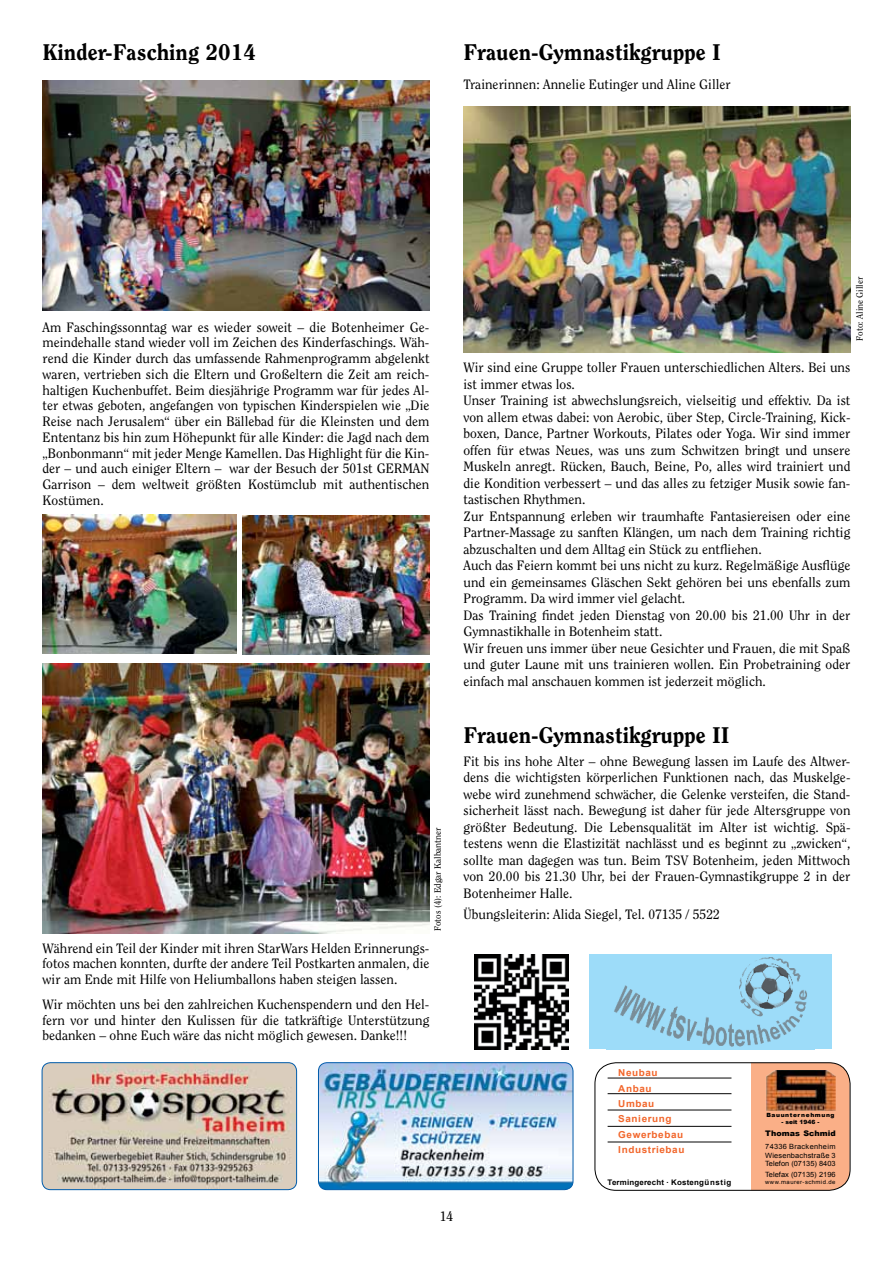
<style>
.page{position:relative;width:893px;height:1263px;background:#fff}
.page>*{position:absolute;margin:0;border:0;box-sizing:border-box;transform-origin:0 0}
.t1{font:800 22.5px "Clearface";color:#000}
.t2{font:13.5px/16.5px "Clearface";color:#000;text-align:justify}
.t3{font:700 9.6px/15.3px "Arial";letter-spacing:.06em;color:#f2672c}
.t4{font:9px "Clearface";color:#000}
.t5{font:700 7.65px "Arial";letter-spacing:.02em;color:#000}
.t6{font:900 7.65px "Arial";color:#000}
.t7{font:7.2px/8.7px "Arial";letter-spacing:.02em;color:#000;text-align:justify}
.t8{font:7.2px "Arial";color:#000}
.t9{font:5.7px "Arial";letter-spacing:.07em;color:#000}
.t10{font:900 5.7px "Arial";letter-spacing:.1em;color:#000}
.t11{font:900 5.7px "Arial";color:#000}
</style>
<div class="page">
<img style="left:42px;top:1063px;width:255px;height:127px">
<div style="left:42px;top:1062px;width:255px;height:128px;border:1px solid #005baa;border-radius:9px"></div>
<div style="left:751px;top:1063px;width:99px;height:127px;background:#faaf87"></div>
<img style="left:766px;top:1070px;width:70px;height:41px">
<hr style="left:608px;top:1077px;width:123px;height:1px;background:#000">
<hr style="left:608px;top:1141px;width:123px;height:1px;background:#000">
<hr style="left:608px;top:1126px;width:123px;height:1px;background:#000">
<hr style="left:608px;top:1109px;width:123px;height:1px;background:#000">
<hr style="left:608px;top:1093px;width:123px;height:1px;background:#000">
<div style="left:595px;top:1062px;width:255px;height:129px;border:1px solid #000;border-radius:21px"></div>
<img style="left:318px;top:1063px;width:255px;height:127px">
<div style="left:318px;top:1062px;width:255px;height:128px;border:1px solid #005baa;border-radius:9px"></div>
<img style="left:463px;top:106px;width:387px;height:247px">
<img style="left:43px;top:81px;width:386px;height:229px">
<img style="left:43px;top:663px;width:386px;height:270px">
<img style="left:242px;top:515px;width:187px;height:140px">
<img style="left:43px;top:514px;width:193px;height:139px">
<img style="left:474px;top:955px;width:94px;height:94px">
<div style="left:589px;top:955px;width:242px;height:94px;background:#9ddcf9"></div>
<img style="left:614px;top:957px;width:193px;height:90px">
<h1 class="t1" style="left:43px;top:38px;width:215px">Kinder-Fasching 2014</h1>
<h1 class="t1" style="left:463px;top:38px;width:259px">Frauen-Gymnastikgruppe I</h1>
<p class="t2" style="left:463px;top:75px;width:269px">Trainerinnen: Annelie Eutinger und Aline Giller</p>
<p class="t2" style="left:43px;top:319px;width:388px;line-height:15.8px">Am Faschingssonntag war es wieder soweit – die Botenheimer Ge&shy;meindehalle stand wieder voll im Zeichen des Kinderfaschings. Wäh&shy;rend die Kinder durch das umfassende Rahmenprogramm abgelenkt waren, vertrieben sich die Eltern und Großeltern die Zeit am reich&shy;haltigen Kuchenbuffet. Beim diesjährige Programm war für jedes Al&shy;ter etwas geboten, angefangen von typischen Kinderspielen wie „Die Reise nach Jerusalem“ über ein Bällebad für die Kleinsten und dem Ententanz bis hin zum Höhepunkt für alle Kinder: die Jagd nach dem „Bonbonmann“ mit jeder Menge Kamellen. Das Highlight für die Kin&shy;der – und auch einiger Eltern – war der Besuch der 501st GERMAN Garrison – dem weltweit größten Kostümclub mit authentischen Kostümen.</p>
<p class="t4" style="left:854px;top:341px;width:66px;rotate:-90deg">Foto: Aline Giller</p>
<p class="t2" style="left:463px;top:359px;width:388px;text-align:left">Wir sind eine Gruppe toller Frauen unterschiedlichen Alters. Bei uns ist immer etwas los.<br>Unser Training ist abwechslungsreich, vielseitig und effektiv. Da ist von allem etwas dabei: von Aerobic, über Step, Circle-Training, Kick&shy;boxen, Dance, Partner Workouts, Pilates oder Yoga. Wir sind immer offen für etwas Neues, was uns zum Schwitzen bringt und unsere Muskeln anregt. Rücken, Bauch, Beine, Po, alles wird trainiert und die Kondition verbessert – und das alles zu fetziger Musik sowie fan&shy;tastischen Rhythmen.<br>Zur Entspannung erleben wir traumhafte Fantasiereisen oder eine Partner-Massage zu sanften Klängen, um nach dem Training richtig abzuschalten und dem Alltag ein Stück zu entfliehen.<br>Auch das Feiern kommt bei uns nicht zu kurz. Regelmäßige Ausflüge und ein gemeinsames Gläschen Sekt gehören bei uns ebenfalls zum Programm. Da wird immer viel gelacht.<br>Das Training findet jeden Dienstag von 20.00 bis 21.00 Uhr in der Gymnastikhalle in Botenheim statt.<br>Wir freuen uns immer über neue Gesichter und Frauen, die mit Spaß und guter Laune mit uns trainieren wollen. Ein Probetraining oder einfach mal anschauen kommen ist jederzeit möglich.</p>
<p class="t4" style="left:432px;top:931px;width:105px;rotate:-90deg">Fotos (4): Edgar Kalbantner</p>
<p class="t2" style="left:43px;top:940px;width:388px;line-height:15.8px">Während ein Teil der Kinder mit ihren StarWars Helden Erinnerungs&shy;fotos machen konnten, durfte der andere Teil Postkarten anmalen, die wir am Ende mit Hilfe von Heliumballons haben steigen lassen.</p>
<p class="t2" style="left:43px;top:996px;width:388px;line-height:15.8px">Wir möchten uns bei den zahlreichen Kuchenspendern und den Hel&shy;fern vor und hinter den Kulissen für die tatkräftige Unterstützung bedanken – ohne Euch wäre das nicht möglich gewesen. Danke!!!</p>
<h1 class="t1" style="left:463px;top:721px;width:268px">Frauen-Gymnastikgruppe II</h1>
<p class="t2" style="left:463px;top:752px;width:388px">Fit bis ins hohe Alter – ohne Bewegung lassen im Laufe des Altwer&shy;dens die wichtigsten körperlichen Funktionen nach, das Muskelge&shy;webe wird zunehmend schwächer, die Gelenke versteifen, die Stand&shy;sicherheit lässt nach. Bewegung ist daher für jede Altersgruppe von größter Bedeutung. Die Lebensqualität im Alter ist wichtig. Spä&shy;testens wenn die Elastizität nachlässt und es beginnt zu „zwicken“, sollte man dagegen was tun. Beim TSV Botenheim, jeden Mittwoch von 20.00 bis 21.30 Uhr, bei der Frauen-Gymnastikgruppe 2 in der Botenheimer Halle.</p>
<p class="t2" style="left:463px;top:905px;width:258px">Übungsleiterin: Alida Siegel, Tel. 07135 / 5522</p>
<p class="t2" style="left:440px;top:1207px;width:15px">14</p>
<p class="t3" style="left:618px;top:1065px;width:68px">Neubau<br>Anbau<br>Umbau<br>Sanierung<br>Gewerbebau<br>Industriebau</p>
<p class="t5" style="left:608px;top:1178px;width:125px">Termingerecht . Kostengünstig</p>
<p class="t10" style="left:766px;top:1112px;width:70px">Bauunternehmung</p>
<p class="t11" style="left:781px;top:1119px;width:40px">- seit 1946 -</p>
<p class="t6" style="left:765px;top:1129px;width:72px">Thomas Schmid</p>
<p class="t7" style="left:765px;top:1142px;width:72px">74336 Brackenheim Wiesenbachstraße 3<br>Telefon (07135) 8403</p>
<p class="t8" style="left:765px;top:1170px;width:72px">Telefax (07135) 2196</p>
<p class="t9" style="left:765px;top:1178px;width:72px">www.maurer-schmid.de</p>
</div>
